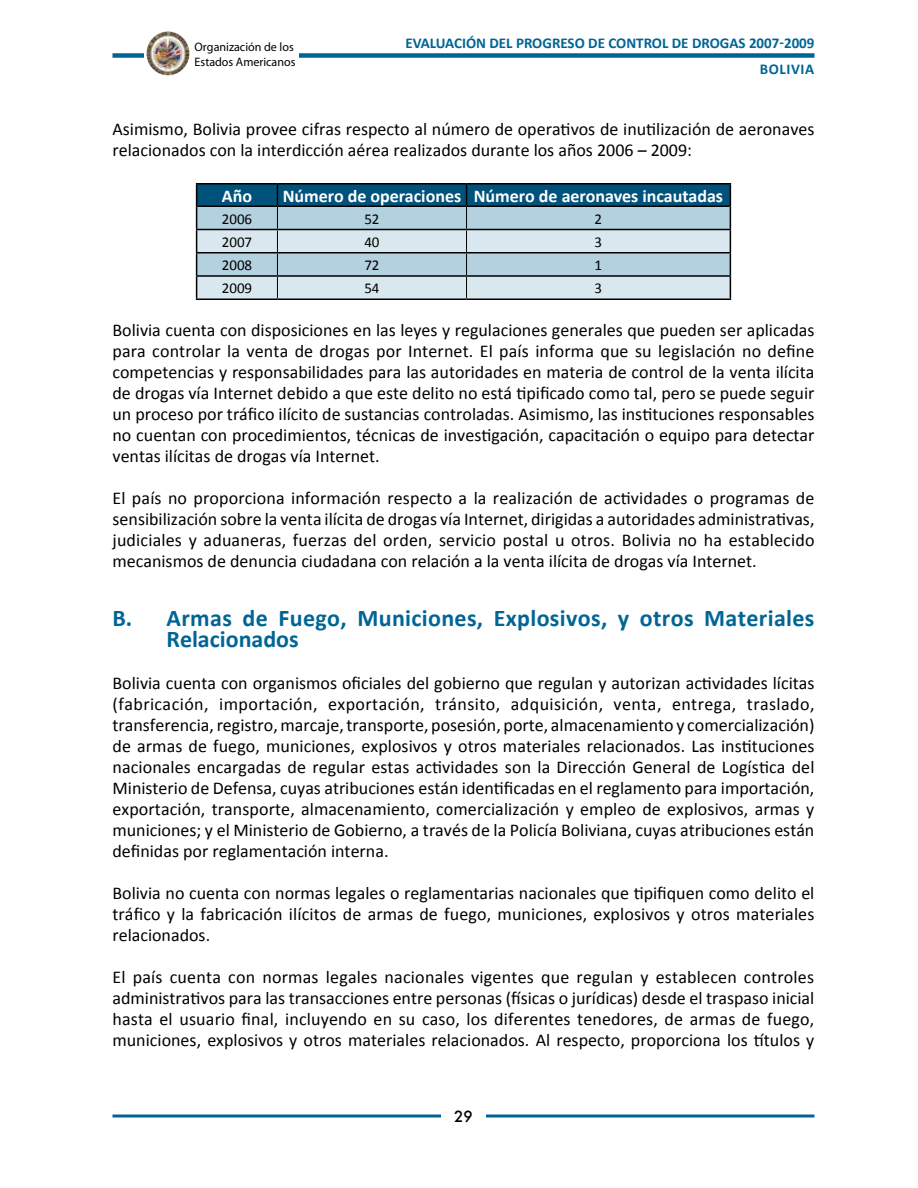
<style>
.page{position:relative;width:918px;height:1188px;background:#fff}
.page>*{position:absolute;margin:0;border:0;box-sizing:border-box;transform-origin:0 0}
.t1{font:700 24px/20.2px "Calibri";letter-spacing:.015em;color:#006595}
.t2{font:18px/21px "Calibri";color:#000;text-align:justify}
.t3{font:700 18px "Calibri";color:#fff}
.t4{font:700 15px/25.5px "Calibri";color:#006595}
.t5{font:15px "Calibri";color:#000}
.t6{font:500 15px "Futura";color:#000}
.t7{font:12.3px/14.9px "DIN Mittelschrift";color:#000}
</style>
<div class="page">
<svg style="left:112px;top:1114px;width:702px;height:4px;background:#3f8baf"></svg>
<div style="left:441px;top:1110px;width:45px;height:18px;background:#fff"></div>
<div style="left:112px;top:53px;width:702px;height:5px;background:#006595"></div>
<img style="left:144px;top:31px;width:155px;height:45px">
<img style="left:151px;top:31px;width:17px;height:8px">
<hr style="left:196px;top:298px;width:81px;height:2px;background:#000">
<hr style="left:277px;top:298px;width:190px;height:2px;background:#000">
<hr style="left:467px;top:298px;width:264px;height:2px;background:#000">
<hr style="left:196px;top:183px;width:81px;height:1px;background:#000">
<hr style="left:277px;top:183px;width:190px;height:1px;background:#000">
<hr style="left:467px;top:183px;width:264px;height:1px;background:#000">
<svg style="left:196px;top:184px;width:535px;height:115px;background:#96b6c5"></svg>
<hr style="left:197px;top:206px;width:80px;height:1px;background:#000">
<hr style="left:277px;top:206px;width:190px;height:1px;background:#000">
<hr style="left:467px;top:206px;width:263px;height:1px;background:#000">
<p class="t7" style="left:195px;top:39px;width:102px">Organización de los<br>Estados Americanos</p>
<p class="t4" style="left:760px;top:30px;width:56px;text-indent:-354px">EVALUACIÓN DEL PROGRESO DE CONTROL DE DROGAS 2007-2009 bolivia</p>
<p class="t2" style="left:112px;top:119px;width:704px">Asimismo, Bolivia provee cifras respecto al número de operativos de inutilización de aeronaves relacionados con la interdicción aérea realizados durante los años 2006 – 2009:</p>
<p class="t3" style="left:222px;top:184px;width:32px">Año</p>
<p class="t3" style="left:283px;top:184px;width:442px">Número de operaciones Número de aeronaves incautadas</p>
<p class="t5" style="left:222px;top:209px;width:32px">2006</p>
<p class="t5" style="left:364px;top:209px;width:17px">52</p>
<p class="t5" style="left:595px;top:209px;width:9px">2</p>
<p class="t5" style="left:222px;top:232px;width:32px">2007</p>
<p class="t5" style="left:364px;top:232px;width:17px">40</p>
<p class="t5" style="left:595px;top:232px;width:9px">3</p>
<p class="t5" style="left:222px;top:256px;width:32px">2008</p>
<p class="t5" style="left:364px;top:256px;width:17px">72</p>
<p class="t5" style="left:595px;top:256px;width:9px">1</p>
<p class="t5" style="left:222px;top:279px;width:32px">2009</p>
<p class="t5" style="left:364px;top:279px;width:17px">54</p>
<p class="t5" style="left:595px;top:279px;width:9px">3</p>
<p class="t2" style="left:112px;top:320px;width:704px">Bolivia cuenta con disposiciones en las leyes y regulaciones generales que pueden ser aplicadas para controlar la venta de drogas por Internet. El país informa que su legislación no define competencias y responsabilidades para las autoridades en materia de control de la venta ilícita de drogas vía Internet debido a que este delito no está tipificado como tal, pero se puede seguir un proceso por tráfico ilícito de sustancias controladas. Asimismo, las instituciones responsables no cuentan con procedimientos, técnicas de investigación, capacitación o equipo para detectar ventas ilícitas de drogas vía Internet.</p>
<p class="t2" style="left:112px;top:488px;width:704px">El país no proporciona información respecto a la realización de actividades o programas de sensibilización sobre la venta ilícita de drogas vía Internet, dirigidas a autoridades administrativas, judiciales y aduaneras, fuerzas del orden, servicio postal u otros. Bolivia no ha establecido mecanismos de denuncia ciudadana con relación a la venta ilícita de drogas vía Internet.</p>
<h1 class="t1" style="left:166px;top:608px;width:650px;text-indent:-54px">B. Armas de Fuego, Municiones, Explosivos, y otros Materiales<br>Relacionados</h1>
<p class="t2" style="left:112px;top:673px;width:704px">Bolivia cuenta con organismos oficiales del gobierno que regulan y autorizan actividades lícitas (fabricación, importación, exportación, tránsito, adquisición, venta, entrega, traslado, transferencia,registro,marcaje,transporte, posesión, porte, almacenamiento y comercialización) de armas de fuego, municiones, explosivos y otros materiales relacionados. Las instituciones nacionales encargadas de regular estas actividades son la Dirección General de Logística del Ministerio de Defensa, cuyas atribuciones están identificadas en el reglamento para importación, exportación, transporte, almacenamiento, comercialización y empleo de explosivos, armas y municiones; y el Ministerio de Gobierno, a través de la Policía Boliviana, cuyas atribuciones están definidas por reglamentación interna.</p>
<p class="t2" style="left:112px;top:883px;width:704px">Bolivia no cuenta con normas legales o reglamentarias nacionales que tipifiquen como delito el tráfico y la fabricación ilícitos de armas de fuego, municiones, explosivos y otros materiales relacionados.</p>
<p class="t2" style="left:112px;top:967px;width:704px">El país cuenta con normas legales nacionales vigentes que regulan y establecen controles administrativos para las transacciones entre personas (físicas o jurídicas) desde el traspaso inicial hasta el usuario final, incluyendo en su caso, los diferentes tenedores, de armas de fuego, municiones, explosivos y otros materiales relacionados. Al respecto, proporciona los títulos y</p>
<p class="t6" style="left:454px;top:1107px;width:20px">29</p>
</div>
